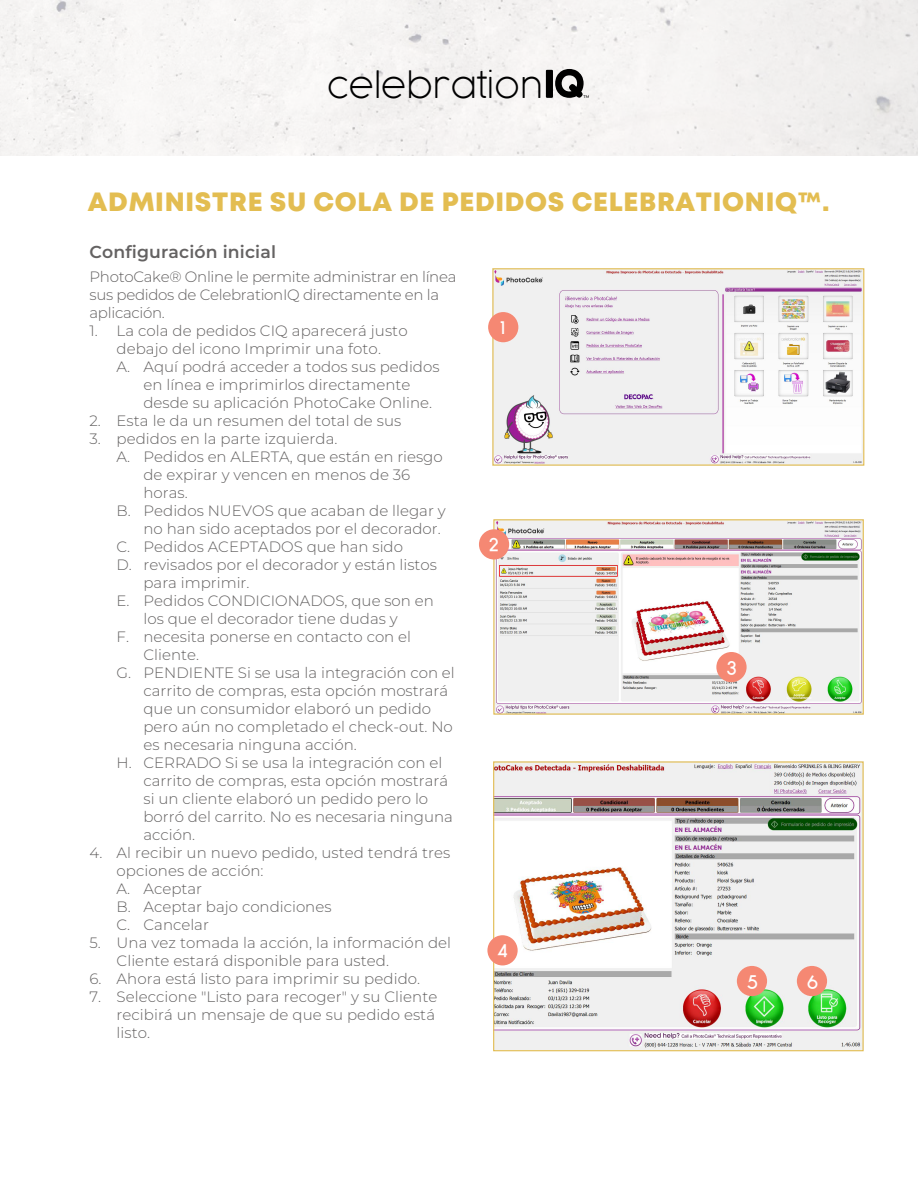
<style>
.page{position:relative;width:918px;height:1188px;background:#fff}
.page>*{position:absolute;margin:0;border:0;box-sizing:border-box;transform-origin:0 0}
.t1{font:200 33.45px "COCOGOOSE";color:#000}
.t2{font:26.4px "Mont Heavy DEMO";letter-spacing:.025em;color:#e3bd51}
.t3{font:700 18.9px "Louis George Cafe";color:#fff}
.t4{font:600 17.25px "Montserrat";letter-spacing:.01em;color:#646262}
.t5{font:300 15px/18px "Montserrat";color:#646262}
.t6{font:300 15px/18px "Montserrat";letter-spacing:-.02em;color:#646262}
.t7{font:500 3.9px "Montserrat";color:#000}
</style>
<div class="page">
<img style="left:495px;top:763px;width:367px;height:286px">
<img style="left:495px;top:521px;width:367px;height:192px">
<img style="left:494px;top:270px;width:368px;height:194px">
<div style="left:493px;top:519px;width:371px;height:196px;border:1px solid #e3bd51"></div>
<div style="left:492px;top:268px;width:372px;height:198px;border:1px solid #e3bd51"></div>
<div style="left:488px;top:312px;width:30px;height:30px;background:#f58873;border-radius:50%"></div>
<div style="left:479px;top:529px;width:30px;height:31px;background:#f58873;border-radius:50%"></div>
<div style="left:716px;top:652px;width:31px;height:30px;background:#f58873;border-radius:50%"></div>
<div style="left:737px;top:966px;width:30px;height:30px;background:#f58873;border-radius:50%"></div>
<div style="left:797px;top:966px;width:30px;height:30px;background:#f58873;border-radius:50%"></div>
<div style="left:0;top:0;width:918px;height:156px;background:#f5f3f2"></div>
<svg style="left:546px;top:69px;width:38px;height:29px"></svg>
<div style="left:493px;top:761px;width:371px;height:290px;border:1px solid #e3bd51"></div>
<div style="left:487px;top:935px;width:31px;height:30px;background:#f58873;border-radius:50%"></div>
<h1 class="t1" style="left:328px;top:62px;width:216px">celebration</h1>
<p class="t7" style="left:584px;top:94px;width:8px">TM</p>
<h2 class="t2" style="left:88px;top:187px;width:743px">ADMINISTRE SU COLA DE PEDIDOS CELEBRATIONIQ™.</h2>
<p class="t4" style="left:90px;top:240px;width:188px">Configuración inicial</p>
<p class="t6" style="left:90px;top:267px;width:368px">PhotoCake® Online le permite administrar en línea sus pedidos de CelebrationIQ directamente en la aplicación.</p>
<p class="t5" style="left:90px;top:321px;width:320px">1. La cola de pedidos CIQ aparecerá justo</p>
<p class="t5" style="left:117px;top:339px;width:266px">debajo del icono Imprimir una foto.</p>
<p class="t5" style="left:117px;top:357px;width:325px">A. Aquí podrá acceder a todos sus pedidos</p>
<p class="t5" style="left:144px;top:375px;width:268px">en línea e imprimirlos directamente</p>
<p class="t5" style="left:144px;top:393px;width:290px">desde su aplicación PhotoCake Online.</p>
<p class="t5" style="left:90px;top:411px;width:313px">2. Esta le da un resumen del total de sus</p>
<p class="t5" style="left:90px;top:429px;width:249px">3. pedidos en la parte izquierda.</p>
<p class="t5" style="left:117px;top:447px;width:328px">A. Pedidos en ALERTA, que están en riesgo</p>
<p class="t5" style="left:144px;top:465px;width:268px">de expirar y vencen en menos de 36</p>
<p class="t5" style="left:144px;top:483px;width:46px">horas.</p>
<p class="t5" style="left:117px;top:501px;width:331px">B. Pedidos NUEVOS que acaban de llegar y</p>
<p class="t5" style="left:144px;top:519px;width:299px">no han sido aceptados por el decorador.</p>
<p class="t5" style="left:117px;top:537px;width:288px">C. Pedidos ACEPTADOS que han sido</p>
<p class="t5" style="left:117px;top:555px;width:322px">D. revisados por el decorador y están listos</p>
<p class="t5" style="left:144px;top:573px;width:107px">para imprimir.</p>
<p class="t5" style="left:117px;top:591px;width:319px">E. Pedidos CONDICIONADOS, que son en</p>
<p class="t5" style="left:144px;top:609px;width:256px">los que el decorador tiene dudas y</p>
<p class="t5" style="left:117px;top:627px;width:296px">F. necesita ponerse en contacto con el</p>
<p class="t5" style="left:144px;top:645px;width:57px">Cliente.</p>
<p class="t5" style="left:117px;top:663px;width:340px">G. PENDIENTE Si se usa la integración con el</p>
<p class="t5" style="left:144px;top:681px;width:306px">carrito de compras, esta opción mostrará</p>
<p class="t5" style="left:144px;top:699px;width:289px">que un consumidor elaboró un pedido</p>
<p class="t5" style="left:144px;top:717px;width:311px">pero aún no completado el check-out. No</p>
<p class="t5" style="left:144px;top:735px;width:215px">es necesaria ninguna acción.</p>
<p class="t5" style="left:117px;top:753px;width:327px">H. CERRADO Si se usa la integración con el</p>
<p class="t5" style="left:144px;top:771px;width:306px">carrito de compras, esta opción mostrará</p>
<p class="t5" style="left:144px;top:789px;width:286px">si un cliente elaboró un pedido pero lo</p>
<p class="t5" style="left:144px;top:807px;width:311px">borró del carrito. No es necesaria ninguna</p>
<p class="t5" style="left:144px;top:825px;width:53px">acción.</p>
<p class="t5" style="left:117px;top:843px;width:335px;text-indent:-27px">4. Al recibir un nuevo pedido, usted tendrá tres opciones de acción:<br>A. Aceptar<br>B. Aceptar bajo condiciones<br>C. Cancelar</p>
<p class="t5" style="left:117px;top:933px;width:336px;text-indent:-27px">5. Una vez tomada la acción, la información del<br>Cliente estará disponible para usted.</p>
<p class="t5" style="left:90px;top:969px;width:332px">6. Ahora está listo para imprimir su pedido.</p>
<p class="t5" style="left:117px;top:987px;width:322px;text-indent:-27px">7. Seleccione "Listo para recoger" y su Cliente recibirá un mensaje de que su pedido está listo.</p>
<p class="t3" style="left:500px;top:315px;width:8px">1</p>
<p class="t3" style="left:489px;top:532px;width:12px">2</p>
<p class="t3" style="left:726px;top:655px;width:12px">3</p>
<p class="t3" style="left:497px;top:938px;width:12px">4</p>
<p class="t3" style="left:747px;top:969px;width:13px">5</p>
<p class="t3" style="left:807px;top:969px;width:13px">6</p>
</div>
